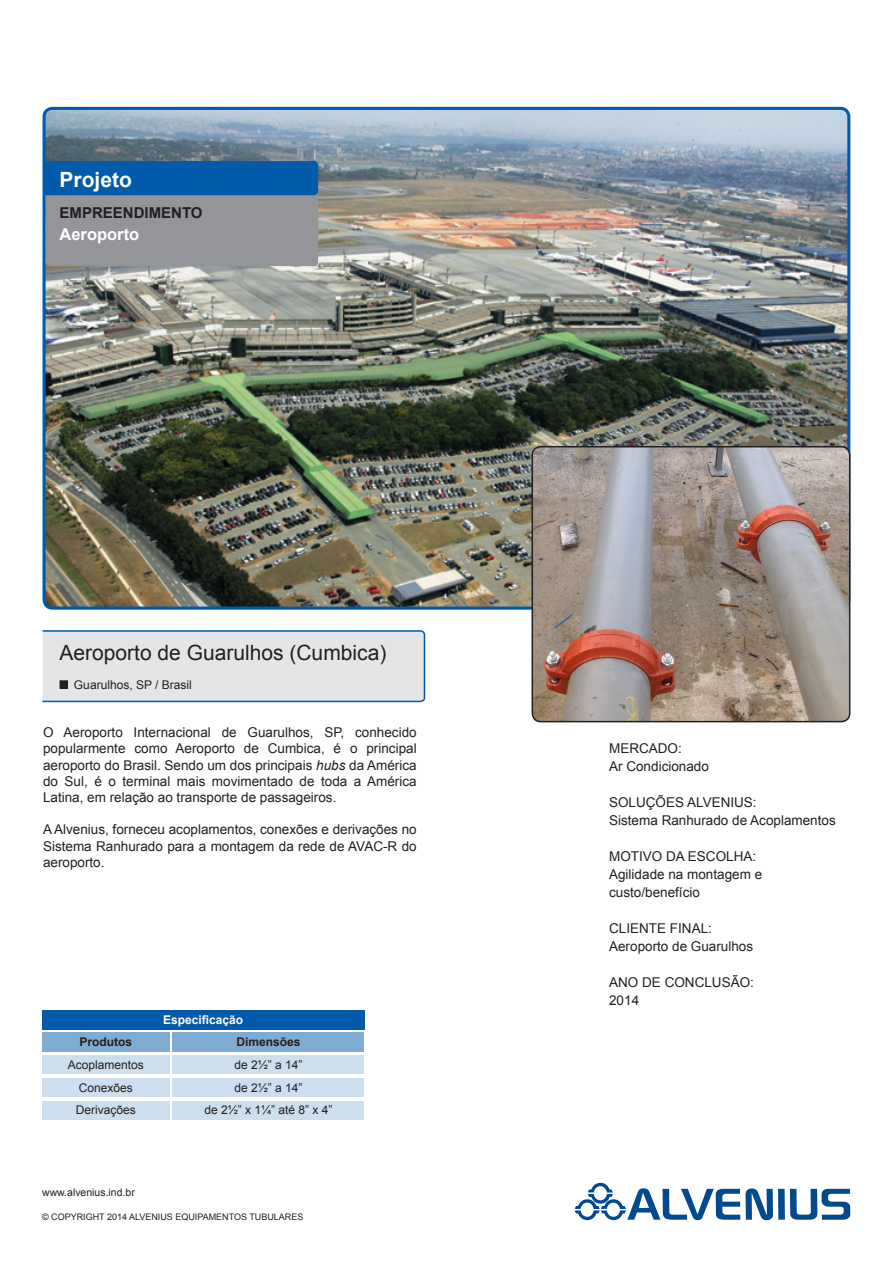
<style>
.page{position:relative;width:893px;height:1263px;background:#fff}
.page>*{position:absolute;margin:0;border:0;box-sizing:border-box;transform-origin:0 0}
.t1{font:21px "Arial";color:#231f20}
.t2{font:700 21px "Arial";color:#fff}
.t3{font:700 16.5px "Arial";color:#fff}
.t4{font:700 15px "Arial";color:#231f20}
.t5{font:13.5px/16.2px "Arial";color:#231f20;text-align:justify}
.t6{font:12px "Arial";color:#231f20}
.t7{font:700 12px "Arial";color:#231f20}
.t8{font:700 12px "Arial";color:#fff}
.t9{font:10.5px "Arial";color:#231f20}
.t10{font:9px "Arial";color:#231f20}
.s1{font-style:italic}
</style>
<div class="page">
<svg style="left:42px;top:630px;width:384px;height:73px;background:#dbdfe4"></svg>
<img style="left:44px;top:108px;width:805px;height:499px">
<div style="left:43px;top:107px;width:807px;height:503px;border:3px solid #015aaa;border-radius:9px"></div>
<img style="left:532px;top:447px;width:318px;height:275px">
<div style="left:531px;top:446px;width:319px;height:276px;border:2px solid #231f20;border-radius:9px"></div>
<svg style="left:575px;top:1182px;width:275px;height:38px"></svg>
<div style="left:46px;top:188px;width:272px;height:78px;background:#939598;border-radius:4px"></div>
<div style="left:43px;top:161px;width:275px;height:34px;background:#015aaa;border-radius:4px"></div>
<div style="left:60px;top:681px;width:7px;height:7px;background:#231f20"></div>
<div style="left:60px;top:680px;width:8px;height:9px;border:2px solid #231f20"></div>
<div style="left:42px;top:1010px;width:322px;height:19px;background:#015aaa"></div>
<div style="left:42px;top:1055px;width:128px;height:19px;background:#cddeee"></div>
<div style="left:42px;top:1101px;width:128px;height:18px;background:#cddeee"></div>
<div style="left:173px;top:1055px;width:191px;height:19px;background:#cddeee"></div>
<div style="left:173px;top:1101px;width:191px;height:18px;background:#cddeee"></div>
<div style="left:42px;top:1078px;width:128px;height:19px;background:#cddeee"></div>
<div style="left:173px;top:1078px;width:191px;height:19px;background:#cddeee"></div>
<div style="left:42px;top:1032px;width:128px;height:20px;background:#80acd4"></div>
<div style="left:173px;top:1032px;width:191px;height:20px;background:#80acd4"></div>
<p class="t2" style="left:60px;top:166px;width:74px">Projeto</p>
<p class="t4" style="left:60px;top:202px;width:145px">EMPREENDIMENTO</p>
<p class="t3" style="left:60px;top:223px;width:81px">Aeroporto</p>
<p class="t1" style="left:60px;top:638px;width:328px">Aeroporto de Guarulhos (Cumbica)</p>
<p class="t6" style="left:74px;top:677px;width:119px">Guarulhos, SP / Brasil</p>
<p class="t5" style="left:43px;top:724px;width:375px">O Aeroporto Internacional de Guarulhos, SP, conhecido popularmente como Aeroporto de Cumbica, é o principal aeroporto do Brasil. Sendo um dos principais <span class="s1">hubs</span> da América do Sul, é o terminal mais movimentado de toda a América Latina, em relação ao transporte de passageiros.</p>
<p class="t5" style="left:43px;top:822px;width:375px">A Alvenius, forneceu acoplamentos, conexões e derivações no Sistema Ranhurado para a montagem da rede de AVAC-R do aeroporto.</p>
<p class="t8" style="left:163px;top:1012px;width:82px">Especificação</p>
<p class="t7" style="left:80px;top:1033px;width:54px">Produtos</p>
<p class="t7" style="left:236px;top:1033px;width:66px">Dimensões</p>
<p class="t6" style="left:68px;top:1057px;width:78px">Acoplamentos</p>
<p class="t6" style="left:76px;top:1102px;width:62px">Derivações</p>
<p class="t6" style="left:79px;top:1080px;width:56px">Conexões</p>
<p class="t6" style="left:234px;top:1057px;width:70px">de 2½” a 14”</p>
<p class="t6" style="left:234px;top:1080px;width:70px">de 2½” a 14”</p>
<p class="t6" style="left:204px;top:1102px;width:130px">de 2½” x 1¼” até 8” x 4”</p>
<p class="t9" style="left:42px;top:1186px;width:94px">www.alvenius.ind.br</p>
<p class="t10" style="left:42px;top:1210px;width:263px">© COPYRIGHT 2014 ALVENIUS EQUIPAMENTOS TUBULARES</p>
<p class="t5" style="left:609px;top:740px;width:74px">MERCADO:</p>
<p class="t5" style="left:609px;top:758px;width:101px">Ar Condicionado</p>
<p class="t5" style="left:609px;top:794px;width:149px">SOLUÇÕES ALVENIUS:</p>
<p class="t5" style="left:609px;top:812px;width:228px">Sistema Ranhurado de Acoplamentos</p>
<p class="t5" style="left:609px;top:848px;width:149px">MOTIVO DA ESCOLHA:</p>
<p class="t5" style="left:609px;top:866px;width:155px">Agilidade na montagem e</p>
<p class="t5" style="left:609px;top:884px;width:92px">custo/benefício</p>
<p class="t5" style="left:609px;top:920px;width:104px">CLIENTE FINAL:</p>
<p class="t5" style="left:609px;top:938px;width:146px">Aeroporto de Guarulhos</p>
<p class="t5" style="left:609px;top:974px;width:146px">ANO DE CONCLUSÃO:</p>
<p class="t5" style="left:609px;top:992px;width:32px">2014</p>
</div>
